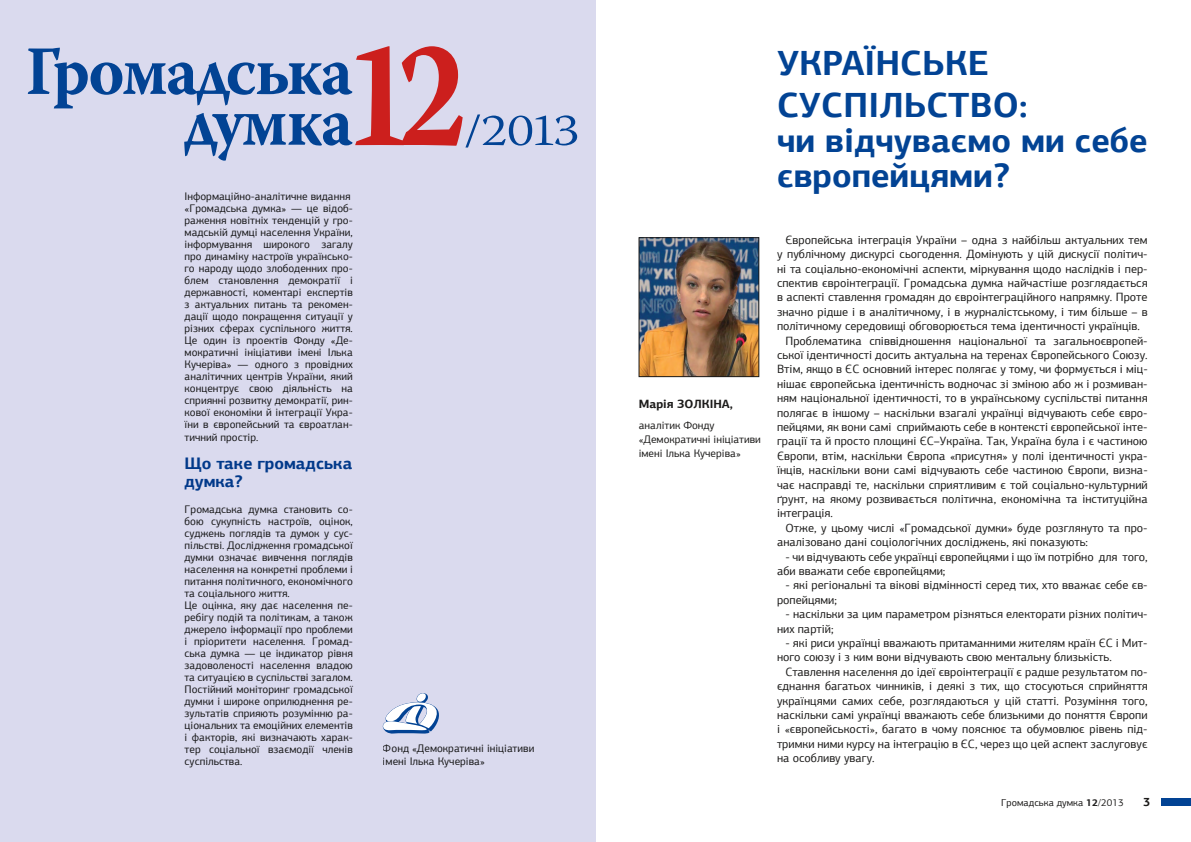
<style>
.page{position:relative;width:1191px;height:842px;background:#fff}
.page>*{position:absolute;margin:0;border:0;box-sizing:border-box;transform-origin:0 0}
.t1{font:700 150.9px "Warnock Pro";color:#cc1f1d;scale:.85 1}
.t2{font:700 68.8px/50.8px "Warnock Pro";letter-spacing:-.04em;color:#024394;text-align:right;scale:.95 1}
.t3{font:300 45.1px "Warnock Pro";color:#024394;scale:1.19 1}
.t4{font:700 35px/42px "PF Agora Sans Pro";color:#024394}
.t5{font:700 34px/35px "PF Agora Sans Pro";color:#024394}
.t6{font:700 16.7px/18px "PF Agora Sans Pro";color:#024394}
.t7{font:12px/14.4px "PF Agora Sans Pro";color:#1c1b1a}
.t8{font:700 12px "PF Agora Sans Pro";color:#1c1b1a}
.t9{font:11px/12px "PF Agora Sans Pro";color:#1c1b1a}
.t10{font:10px "PF Agora Sans Pro";color:#1c1b1a}
.s1{font-weight:700}
</style>
<div class="page">
<div style="left:1161px;top:798px;width:30px;height:8px;background:#024394"></div>
<div style="left:0;top:0;width:595px;height:842px;background:#dadaee"></div>
<svg style="left:383px;top:693px;width:56px;height:41px"></svg>
<img style="left:641px;top:239px;width:116px;height:136px">
<div style="left:639px;top:237px;width:120px;height:140px;border:1px solid #1c1b1a"></div>
<h1 class="t1" style="left:344px;top:5px;width:145px">12</h1>
<h2 class="t2" style="left:26px;top:45px;width:346px">Громадська думка</h2>
<h3 class="t3" style="left:463px;top:103px;width:99px">/2013</h3>
<p class="t9" style="left:185px;top:190px;width:170px">Інформаційно-аналітичне видання «Громадська думка» — це відоб&shy;раження новітніх тенденцій у гро&shy;мадській думці населення України, інформування широкого загалу про динаміку настроїв українсько&shy;го народу щодо злободенних про&shy;блем становлення демократії і державності, коментарі експертів з актуальних питань та рекомен&shy;дації щодо покращення ситуації у різних сферах суспільного життя.<br>Це один із проектів Фонду «Де&shy;мократичні ініціативи імені Ілька Кучеріва» — одного з провідних аналітичних центрів України, який концентрує свою діяльність на сприянні розвитку демократії, рин&shy;кової економіки й інтеграції Укра&shy;їни в європейський та євроатлан-</p>
<p class="t9" style="left:185px;top:431px;width:75px">тичний простір.</p>
<h3 class="t6" style="left:185px;top:454px;width:169px">Що таке громадська думка?</h3>
<p class="t9" style="left:185px;top:503px;width:170px">Громадська думка становить со&shy;бою сукупність настроїв, оцінок, суджень поглядів та думок у сус&shy;пільстві. Дослідження громадської думки означає вивчення поглядів населення на конкретні проблеми і питання політичного, економічного та соціального життя.<br>Це оцінка, яку дає населення пе&shy;ребігу подій та політикам, а також джерело інформації про проблеми і пріоритети населення. Громад&shy;ська думка — це індикатор рівня задоволеності населення владою та ситуацією в суспільстві загалом.<br>Постійний моніторинг громадської думки і широке оприлюднення ре&shy;зультатів сприяють розумінню ра&shy;ціональних та емоційних елементів і факторів, які визначають харак&shy;тер соціальної взаємодії членів суспільства.</p>
<p class="t9" style="left:383px;top:742px;width:153px;line-height:13px">Фонд «Демократичні ініціативи імені Ілька Кучеріва»</p>
<p class="t8" style="left:639px;top:396px;width:96px">Марія ЗОЛКІНА,</p>
<p class="t9" style="left:639px;top:418px;width:124px;line-height:14px">аналітик Фонду «Демократичні ініціативи імені Ілька Кучеріва»</p>
<h3 class="t4" style="left:777px;top:42px;width:252px">Українське суспіл ьство:</h3>
<h3 class="t5" style="left:777px;top:123px;width:372px">чи відчуваємо ми себе європейцями?</h3>
<p class="t7" style="left:785px;top:233px;width:364px">Європейська інтеграція України – одна з найбільш актуальних тем</p>
<p class="t7" style="left:777px;top:247px;width:372px">у публічному дискурсі сьогодення. Домінують у цій дискусії політич-</p>
<p class="t7" style="left:777px;top:261px;width:372px">ні та соціально-економічні аспекти, міркування щодо наслідків і пер-</p>
<p class="t7" style="left:777px;top:276px;width:372px">спектив євроінтеграції. Громадська думка найчастіше розглядається</p>
<p class="t7" style="left:777px;top:290px;width:372px">в аспекті ставлення громадян до євроінтеграційного напрямку. Проте</p>
<p class="t7" style="left:777px;top:305px;width:372px">значно рідше і в аналітичному, і в журналістському, і тим більше – в</p>
<p class="t7" style="left:777px;top:319px;width:364px">політичному середовищі обговорюється тема ідентичності українців.</p>
<p class="t7" style="left:785px;top:333px;width:364px">Проблематика співвідношення національної та загальноєвропей-</p>
<p class="t7" style="left:777px;top:348px;width:372px">ської ідентичності досить актуальна на теренах Європейського Союзу.</p>
<p class="t7" style="left:777px;top:362px;width:372px">Втім, якщо в ЄС основний інтерес полягає у тому, чи формується і міц-</p>
<p class="t7" style="left:777px;top:377px;width:372px">нішає європейська ідентичність водночас зі зміною або ж і розмиван-</p>
<p class="t7" style="left:777px;top:391px;width:372px">ням національної ідентичності, то в українському суспільстві питання</p>
<p class="t7" style="left:777px;top:405px;width:372px">полягає в іншому – наскільки взагалі українці відчувають себе євро-</p>
<p class="t7" style="left:777px;top:420px;width:372px">пейцями, як вони самі сприймають себе в контексті європейської інте-</p>
<p class="t7" style="left:777px;top:434px;width:372px">грації та й просто площині ЄС–Україна. Так, Україна була і є частиною</p>
<p class="t7" style="left:777px;top:449px;width:372px">Європи, втім, наскільки Європа «присутня» у полі ідентичності укра-</p>
<p class="t7" style="left:777px;top:463px;width:372px">їнців, наскільки вони самі відчувають себе частиною Європи, визна-</p>
<p class="t7" style="left:777px;top:477px;width:372px">чає насправді те, наскільки сприятливим є той соціально-культурний</p>
<p class="t7" style="left:777px;top:492px;width:372px">ґрунт, на якому розвивається політична, економічна та інституційна</p>
<p class="t7" style="left:777px;top:506px;width:58px">інтеграція.</p>
<p class="t7" style="left:785px;top:521px;width:364px">Отже, у цьому числі «Громадської думки» буде розглянуто та про-</p>
<p class="t7" style="left:777px;top:535px;width:312px">аналізовано дані соціологічних досліджень, які показують:</p>
<p class="t7" style="left:777px;top:549px;width:372px;text-indent:9px">- чи відчувають себе українці європейцями і що їм потрібно для того, аби вважати себе європейцями;</p>
<p class="t7" style="left:777px;top:578px;width:372px;text-indent:9px">- які регіональні та вікові відмінності серед тих, хто вважає себе єв&shy;ропейцями;</p>
<p class="t7" style="left:777px;top:607px;width:372px;text-indent:9px">- наскільки за цим параметром різняться електорати різних політич&shy;них партій;</p>
<p class="t7" style="left:777px;top:636px;width:372px;text-indent:9px">- які риси українці вважають притаманними жителям країн ЄС і Мит&shy;ного союзу і з ким вони відчувають свою ментальну близькість.</p>
<p class="t7" style="left:777px;top:665px;width:372px;text-align:justify;text-indent:9px">Ставлення населення до ідеї євроінтеграції є радше результатом по&shy;єднання багатьох чинників, і деякі з тих, що стосуються сприйняття українцями самих себе, розглядаються у цій статті. Розуміння того, наскільки самі українці вважають себе близькими до поняття Європи і «європейськості», багато в чому пояснює та обумовлює рівень під&shy;тримки ними курсу на інтеграцію в ЄС, через що цей аспект заслуговує на особливу увагу.</p>
<p class="t10" style="left:1001px;top:796px;width:124px">Громадська думка <span class="s1">12</span>/2013</p>
<p class="t8" style="left:1143px;top:794px;width:9px">3</p>
</div>
